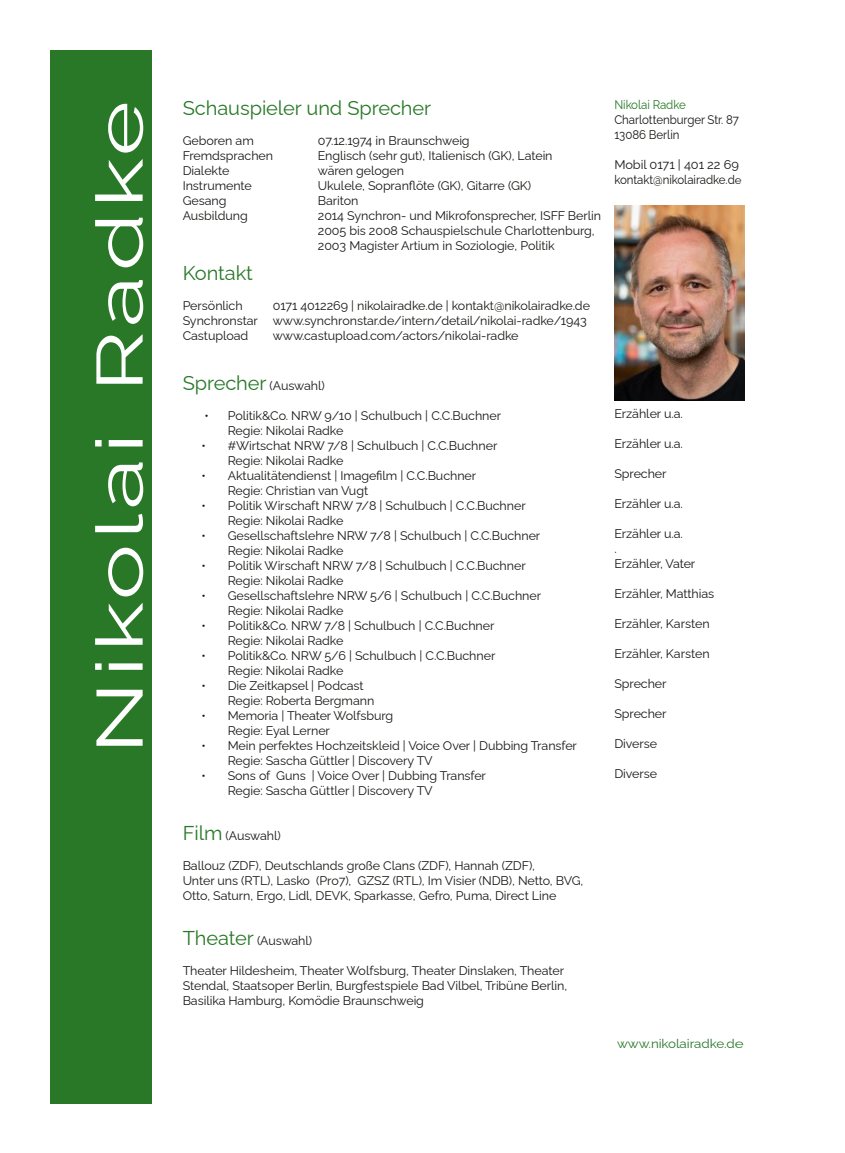
<style>
.page{position:relative;width:845px;height:1153px;background:#fff}
.page>*{position:absolute;margin:0;border:0;box-sizing:border-box;transform-origin:0 0}
.t1{font:65px "Raleway";letter-spacing:.045em;color:#fff;scale:1.45 1}
.t2{font:20px "Raleway";letter-spacing:-.005em;color:#287828}
.t3{font:12.5px/15px "Raleway";letter-spacing:-.005em;color:#181715}
.t4{font:12.5px/15px "Raleway";letter-spacing:-.005em;color:#181715;scale:.92 1}
.t5{font:12.5px "Raleway";letter-spacing:-.005em;color:#287828;scale:1.07 1}
.t6{font:12.5px "Raleway";letter-spacing:-.005em;color:#287828;scale:.92 1}
.s1{font-size:11.25px}
.s2{font-size:20px;color:#287828}
</style>
<div class="page">
<div style="left:50px;top:50px;width:101px;height:1052px;background:#287828"></div>
<img style="left:614px;top:205px;width:129px;height:195px">
<h2 class="t2" style="left:182px;top:96px;width:250px">Schauspieler und Sprecher</h2>
<p class="t3" style="left:182px;top:133px;width:73px">Geboren am</p>
<p class="t3" style="left:318px;top:133px;width:153px">07.12.1974 in Braunschweig</p>
<p class="t3" style="left:182px;top:148px;width:92px">Fremdsprachen</p>
<p class="t3" style="left:318px;top:148px;width:236px">Englisch (sehr gut), Italienisch (GK), Latein</p>
<p class="t3" style="left:182px;top:163px;width:48px">Dialekte</p>
<p class="t3" style="left:318px;top:163px;width:88px">wären gelogen</p>
<p class="t3" style="left:182px;top:178px;width:71px">Instrumente</p>
<p class="t3" style="left:318px;top:178px;width:215px">Ukulele, Sopranflöte (GK), Gitarre (GK)</p>
<p class="t3" style="left:182px;top:193px;width:45px">Gesang</p>
<p class="t3" style="left:318px;top:193px;width:42px">Bariton</p>
<p class="t3" style="left:182px;top:208px;width:67px">Ausbildung</p>
<p class="t3" style="left:318px;top:208px;width:285px">2014 Synchron- und Mikrofonsprecher, ISFF Berlin<br>2005 bis 2008 Schauspielschule Charlottenburg,<br>2003 Magister Artium in Soziologie, Politik</p>
<h2 class="t2" style="left:182px;top:261px;width:72px">Kontakt</h2>
<p class="t3" style="left:182px;top:298px;width:61px">Persönlich</p>
<h1 class="t1" style="left:81px;top:754px;width:452px;rotate:-90deg">Nikolai Radke</h1>
<p class="t6" style="left:614px;top:97px;width:79px">Nikolai Radke</p>
<p class="t4" style="left:614px;top:112px;width:137px">Charlottenburger Str. 87<br>13086 Berlin</p>
<p class="t3" style="left:614px;top:157px;width:129px">Mobil 0171 | 401 22 69 kontakt@nikolairadke.d<span class="s1">e</span></p>
<p class="t3" style="left:182px;top:298px;width:408px;text-indent:90px">0171 4012269 | nikolairadke.de | kontakt@nikolairadke.de<br>Synchronstar www.synchronstar.de/intern/detail/nikolai-radke/1943<br>Castupload</p>
<p class="t3" style="left:272px;top:328px;width:247px">www.castupload.com/actors/nikolai-radke</p>
<p class="t3" style="left:182px;top:378px;width:144px"><span class="s2">Sprecher</span> (Auswahl)</p>
<p class="t3" style="left:228px;top:408px;width:275px;text-indent:-23px">• Politik&amp;Co. NRW 9/10 | Schulbuch | C.C.Buchner<br>Regie: Nikolai Radke</p>
<p class="t3" style="left:228px;top:438px;width:271px;text-indent:-26px">• #Wirtschat NRW 7/8 | Schulbuch | C.C.Buchner<br>Regie: Nikolai Radke</p>
<p class="t3" style="left:228px;top:468px;width:250px;text-indent:-26px">• Aktualitätendienst | Imagefilm | C.C.Buchner<br>Regie: Christian van Vugt</p>
<p class="t3" style="left:228px;top:498px;width:299px;text-indent:-26px">• Politik Wirschaft NRW 7/8 | Schulbuch | C.C.Buchner<br>Regie: Nikolai Radke</p>
<p class="t3" style="left:228px;top:528px;width:314px;text-indent:-26px">• Gesellschaftslehre NRW 7/8 | Schulbuch | C.C.Buchner<br>Regie: Nikolai Radke</p>
<p class="t3" style="left:228px;top:558px;width:299px;text-indent:-26px">• Politik Wirschaft NRW 7/8 | Schulbuch | C.C.Buchner<br>Regie: Nikolai Radke</p>
<p class="t3" style="left:228px;top:588px;width:315px;text-indent:-26px">• Gesellschaftslehre NRW 5/6 | Schulbuch | C.C.Buchner<br>Regie: Nikolai Radke</p>
<p class="t3" style="left:228px;top:618px;width:268px;text-indent:-26px">• Politik&amp;Co. NRW 7/8 | Schulbuch | C.C.Buchner<br>Regie: Nikolai Radke</p>
<p class="t3" style="left:228px;top:648px;width:269px;text-indent:-26px">• Politik&amp;Co. NRW 5/6 | Schulbuch | C.C.Buchner<br>Regie: Nikolai Radke</p>
<p class="t3" style="left:228px;top:678px;width:148px;text-indent:-26px">• Die Zeitkapsel | Podcast<br>Regie: Roberta Bergmann</p>
<p class="t3" style="left:228px;top:708px;width:167px;text-indent:-26px">• Memoria | Theater Wolfsburg<br>Regie: Eyal Lerner</p>
<p class="t3" style="left:228px;top:738px;width:350px;text-indent:-26px">• Mein perfektes Hochzeitskleid | Voice Over | Dubbing Transfer<br>Regie: Sascha Güttler | Discovery TV</p>
<p class="t3" style="left:228px;top:768px;width:260px;text-indent:-26px">• Sons of Guns | Voice Over | Dubbing Transfer<br>Regie: Sascha Güttler | Discovery TV</p>
<p class="t3" style="left:182px;top:828px;width:100px"><span class="s2">Film</span> (Auswahl)</p>
<p class="t3" style="left:182px;top:858px;width:402px">Ballouz (ZDF), Deutschlands große Clans (ZDF), Hannah (ZDF),<br>Unter uns (RTL), Lasko (Pro7), GZSZ (RTL), Im Visier (NDB), Netto, BVG,<br>Otto, Saturn, Ergo, Lidl, DEVK, Sparkasse, Gefro, Puma, Direct Line</p>
<p class="t3" style="left:182px;top:933px;width:131px"><span class="s2">Theater</span> (Auswahl)</p>
<p class="t3" style="left:182px;top:963px;width:386px">Theater Hildesheim, Theater Wolfsburg, Theater Dinslaken, Theater<br>Stendal, Staatsoper Berlin, Burgfestspiele Bad Vilbel, Tribüne Berlin,<br>Basilika Hamburg, Komödie Braunschweig</p>
<p class="t3" style="left:614px;top:406px;width:70px">Erzähler u.a.</p>
<p class="t3" style="left:614px;top:436px;width:70px">Erzähler u.a.</p>
<p class="t3" style="left:614px;top:466px;width:54px">Sprecher</p>
<p class="t3" style="left:614px;top:496px;width:70px">Erzähler u.a.</p>
<p class="t3" style="left:614px;top:526px;width:82px">Erzähler u.a.<br>.<br>Erzähler, Vater</p>
<p class="t3" style="left:614px;top:586px;width:101px">Erzähler, Matthias</p>
<p class="t3" style="left:614px;top:616px;width:97px">Erzähler, Karsten</p>
<p class="t3" style="left:614px;top:646px;width:97px">Erzähler, Karsten</p>
<p class="t3" style="left:614px;top:676px;width:54px">Sprecher</p>
<p class="t3" style="left:614px;top:706px;width:54px">Sprecher</p>
<p class="t3" style="left:614px;top:736px;width:44px">Diverse</p>
<p class="t3" style="left:614px;top:766px;width:44px">Diverse</p>
<p class="t5" style="left:616px;top:1036px;width:120px">www.nikolairadke.de</p>
</div>
